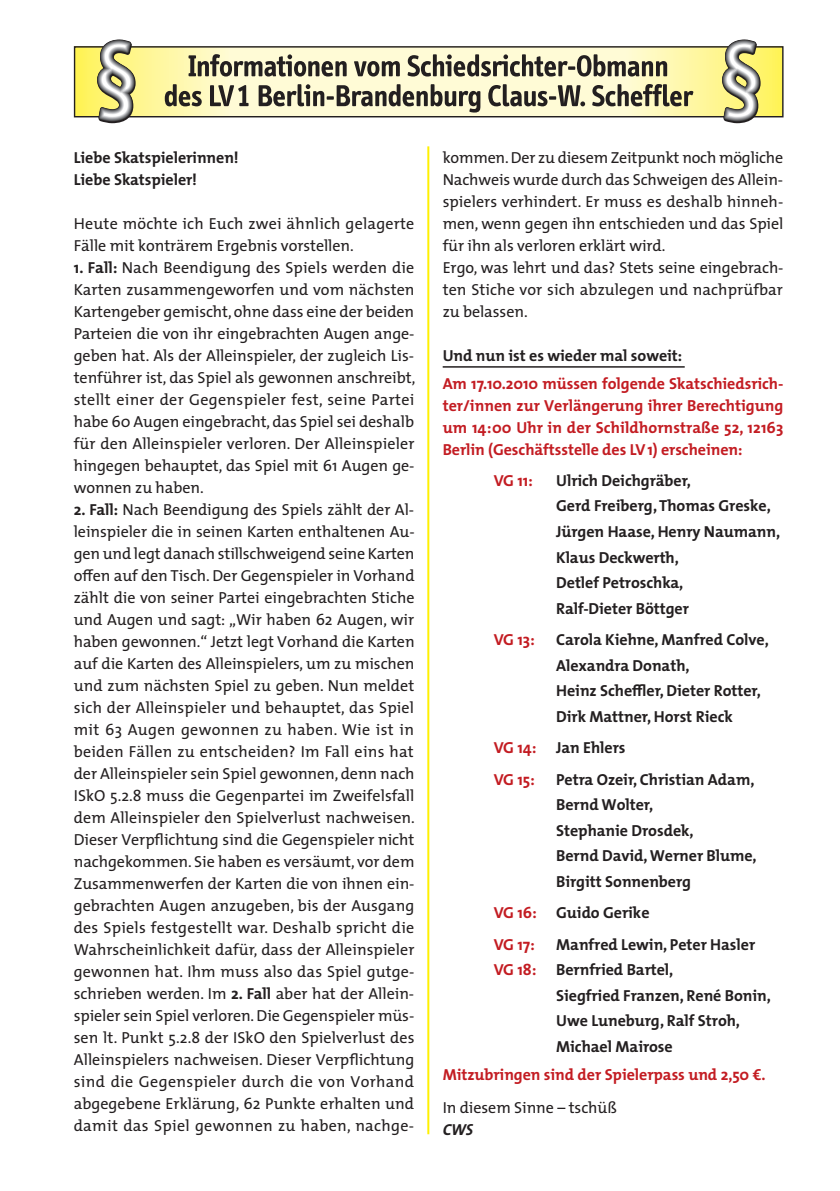
<style>
.page{position:relative;width:840px;height:1191px;background:#fff}
.page>*{position:absolute;margin:0;border:0;box-sizing:border-box;transform-origin:0 0}
.t1{font:16px/22px "The Mix 5";letter-spacing:-.005em;color:#231f20;text-align:justify}
.t2{font:700 16px/25.6px "The Mix 7";letter-spacing:-.005em;color:#231f20}
.t3{font:700 16px/22px "The Mix 7";letter-spacing:-.005em;color:#c31c22;text-align:justify}
.t4{font:16px/22px "The Mix 5";letter-spacing:.015em;color:#231f20}
.t5{font:italic 700 16px "The Mix 7";color:#231f20}
.s1{font-family:"The Mix 7";font-weight:700}
.s2{color:#231f20}
.s3{color:#c31c22}
</style>
<div class="page">
<hr style="left:442px;top:366px;width:242px;height:2px;background:#231f20">
<hr style="left:427px;top:146px;width:2px;height:988px;background:#fff101">
<svg style="left:76px;top:48px;width:705px;height:67px;background:#fef7b1"></svg>
<div style="left:74px;top:46px;width:709px;height:71px;border:1px solid #231f20"></div>
<svg style="left:188px;top:54px;width:158px;height:23px;background:#a39e87"></svg>
<svg style="left:354px;top:61px;width:45px;height:16px"></svg>
<svg style="left:407px;top:54px;width:259px;height:23px;background:#a4a089"></svg>
<svg style="left:165px;top:84px;width:37px;height:22px"></svg>
<svg style="left:210px;top:85px;width:38px;height:21px"></svg>
<svg style="left:258px;top:84px;width:222px;height:29px;background:#b3af97"></svg>
<svg style="left:488px;top:84px;width:96px;height:22px;background:#a29e89"></svg>
<svg style="left:592px;top:84px;width:101px;height:22px;background:#9c977a"></svg>
<svg style="left:96px;top:39px;width:40px;height:85px"></svg>
<svg style="left:720px;top:39px;width:41px;height:85px"></svg>
<p class="t2" style="left:74px;top:146px;width:166px;line-height:22px">Liebe Skatspielerinnen!<br>Liebe Skatspieler!</p>
<p class="t4" style="left:74px;top:212px;width:342px">Heute möchte ich Euch zwei ähnlich gelagerte<br>Fälle mit konträrem Ergebnis vorstellen.</p>
<p class="t1" style="left:74px;top:256px;width:343px"><span class="s1">1. Fall:</span> Nach Beendigung des Spiels werden die Karten zusammengeworfen und vom nächsten Kartengeber gemischt, ohne dass eine der beiden Parteien die von ihr eingebrachten Augen ange&shy;geben hat. Als der Alleinspieler, der zugleich Lis&shy;tenführer ist, das Spiel als gewonnen anschreibt, stellt einer der Gegenspieler fest, seine Partei habe 60 Augen eingebracht, das Spiel sei deshalb für den Alleinspieler verloren. Der Alleinspieler hingegen behauptet, das Spiel mit 61 Augen ge&shy;wonnen zu haben.</p>
<p class="t1" style="left:74px;top:498px;width:342px"><span class="s1">2. Fall:</span> Nach Beendigung des Spiels zählt der Al&shy;leinspieler die in seinen Karten enthaltenen Au&shy;gen und legt danach stillschweigend seine Karten offen auf den Tisch. Der Gegenspieler in Vorhand zählt die von seiner Partei eingebrachten Stiche und Augen und sagt: „Wir haben 62 Augen, wir haben gewonnen.“ Jetzt legt Vorhand die Karten auf die Karten des Alleinspielers, um zu mischen und zum nächsten Spiel zu geben. Nun meldet sich der Alleinspieler und behauptet, das Spiel mit 63 Augen gewonnen zu haben. Wie ist in beiden Fällen zu entscheiden? Im Fall eins hat der Alleinspieler sein Spiel gewonnen, denn nach ISkO 5.2.8 muss die Gegenpartei im Zweifelsfall dem Alleinspieler den Spielverlust nachweisen.<br>Dieser Verpflichtung sind die Gegenspieler nicht nachgekommen. Sie haben es versäumt, vor dem Zusammenwerfen der Karten die von ihnen ein&shy;gebrachten Augen anzugeben, bis der Ausgang des Spiels festgestellt war. Deshalb spricht die Wahrscheinlichkeit dafür, dass der Alleinspieler gewonnen hat. Ihm muss also das Spiel gutge&shy;schrieben werden. Im <span class="s1">2. Fall</span> aber hat der Allein&shy;spieler sein Spiel verloren. Die Gegenspieler müs&shy;sen lt. Punkt 5.2.8 der ISkO den Spielverlust des Alleinspielers nachweisen. Dieser Verpflichtung sind die Gegenspieler durch die von Vorhand abgegebene Erklärung, 62 Punkte erhalten und damit das Spiel gewonnen zu haben, nachge-</p>
<p class="t1" style="left:442px;top:146px;width:342px;text-align:left">kommen. Der zu diesem Zeitpunkt noch mögliche Nachweis wurde durch das Schweigen des Allein&shy;spielers verhindert. Er muss es deshalb hinneh&shy;men, wenn gegen ihn entschieden und das Spiel für ihn als verloren erklärt wird.<br>Ergo, was lehrt und das? Stets seine eingebrach&shy;ten Stiche vor sich abzulegen und nachprüfbar zu belassen.</p>
<p class="t2" style="left:442px;top:342px;width:241px">Und nun ist es wieder mal soweit:</p>
<p class="t3" style="left:442px;top:372px;width:342px">Am 17.10.2010 müssen folgende Skatschiedsrich&shy;ter/innen zur Verlängerung ihrer Berechtigung um 14:00 Uhr in der Schildhornstraße 52, 12163<br>Berlin (Geschäftsstelle des LV1) erscheinen:</p>
<p class="t3" style="left:493px;top:469px;width:41px">VG 11:</p>
<p class="t2" style="left:556px;top:467px;width:225px">Ulrich Deichgräber,<br>Gerd Freiberg, Thomas Greske,<br>Jürgen Haase, Henry Naumann,<br>Klaus Deckwerth,<br>Detlef Petroschka,<br>Ralf-Dieter Böttger</p>
<p class="t3" style="left:493px;top:628px;width:42px">VG 13:</p>
<p class="t2" style="left:556px;top:626px;width:214px">Carola Kiehne, Manfred Colve,<br>Alexandra Donath,<br>Heinz Scheffler, Dieter Rotter,<br>Dirk Mattner, Horst Rieck</p>
<p class="t3" style="left:493px;top:732px;width:133px;line-height:31.2px">VG 14: <span class="s2">Jan Ehlers<br></span>VG 15:</p>
<p class="t2" style="left:556px;top:766px;width:202px">Petra Ozeir, Christian Adam,<br>Bernd Wolter,<br>Stephanie Drosdek,<br>Bernd David, Werner Blume,<br>Birgitt Sonnenberg</p>
<p class="t2" style="left:493px;top:897px;width:157px;line-height:31.2px"><span class="s3">VG 16:</span> Guido Gerike<br><span class="s3">VG 17:</span></p>
<p class="t2" style="left:493px;top:931px;width:263px;text-indent:62px">Manfred Lewin, Peter Hasler<br><span class="s3">VG 18:</span> Bernfried Bartel,</p>
<p class="t2" style="left:556px;top:982px;width:216px">Siegfried Franzen, René Bonin,<br>Uwe Luneburg, Ralf Stroh,<br>Michael Mairose</p>
<p class="t3" style="left:442px;top:1062px;width:324px">Mitzubringen sind der Spielerpass und 2,50 €.</p>
<p class="t1" style="left:442px;top:1096px;width:175px">In diesem Sinne – tschüß</p>
<p class="t5" style="left:442px;top:1116px;width:32px">CWS</p>
</div>
